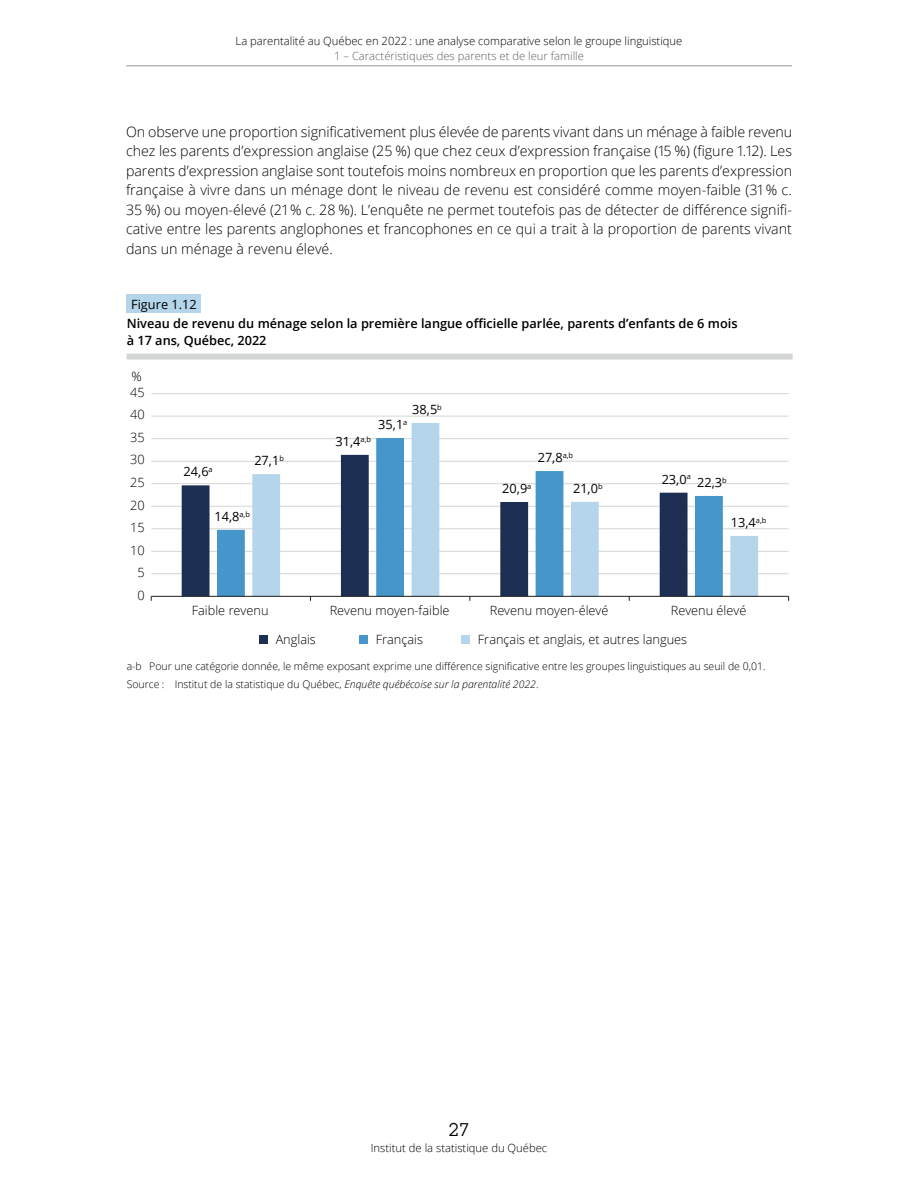
<style>
.page{position:relative;width:918px;height:1188px;background:#fff}
.page>*{position:absolute;margin:0;border:0;box-sizing:border-box;transform-origin:0 0}
.t1{font:18px "Lubalin Graph Std";color:#000}
.t2{font:300 14.25px/19.5px "Open Sans";color:#000;text-align:justify}
.t3{font:300 12.75px "Open Sans";color:#000}
.t4{font:600 12.75px/16.5px "Open Sans";color:#000}
.t5{font:12.75px "Open Sans";color:#000}
.t6{font:300 11.25px "Open Sans";color:#000}
.t7{font:300 11.25px "Open Sans";color:#5f6060}
.t8{font:300 10.5px/18px "Open Sans";color:#000}
.t9{font:7.5px "Open Sans";color:#000}
.s1{font-style:italic}
</style>
<div class="page">
<hr style="left:126px;top:66px;width:666px;height:1px;background:#969798">
<div style="left:127px;top:294px;width:74px;height:19px;background:#b5d5ea"></div>
<div style="left:127px;top:354px;width:666px;height:6px;background:#d4d5d5"></div>
<div style="left:259px;top:635px;width:9px;height:9px;background:#1c2e52"></div>
<div style="left:359px;top:635px;width:9px;height:9px;background:#4696cb"></div>
<div style="left:461px;top:635px;width:9px;height:9px;background:#b5d5ea"></div>
<hr style="left:151px;top:393px;width:638px;height:1px;background:#d4d5d5">
<hr style="left:151px;top:416px;width:638px;height:1px;background:#d4d5d5">
<hr style="left:151px;top:438px;width:638px;height:1px;background:#d4d5d5">
<hr style="left:151px;top:461px;width:638px;height:1px;background:#d4d5d5">
<hr style="left:151px;top:483px;width:638px;height:1px;background:#d4d5d5">
<hr style="left:151px;top:506px;width:638px;height:1px;background:#d4d5d5">
<hr style="left:151px;top:529px;width:638px;height:1px;background:#d4d5d5">
<hr style="left:151px;top:551px;width:638px;height:1px;background:#d4d5d5">
<hr style="left:151px;top:574px;width:638px;height:1px;background:#d4d5d5">
<svg style="left:182px;top:460px;width:35px;height:136px;fill:#1c2e52"></svg>
<svg style="left:217px;top:460px;width:35px;height:136px"></svg>
<svg style="left:252px;top:423px;width:506px;height:173px"></svg>
<hr style="left:151px;top:596px;width:638px;height:1px;background:#1d1d1b">
<p class="t6" style="left:236px;top:33px;width:448px">La parentalité au Québec en 2022 : une analyse comparative selon le groupe linguistique</p>
<p class="t7" style="left:334px;top:48px;width:251px">1 – Caractéristiques des parents et de leur famille</p>
<p class="t2" style="left:126px;top:122px;width:668px">On observe une proportion significativement plus élevée de parents vivant dans un ménage à faible revenu chez les parents d’expression anglaise (25 %) que chez ceux d’expression française (15 %) (figure 1.12). Les parents d’expression anglaise sont toutefois moins nombreux en proportion que les parents d’expression française à vivre dans un ménage dont le niveau de revenu est considéré comme moyen-faible (31 % c.<br>35 %) ou moyen-élevé (21 % c. 28 %). L’enquête ne permet toutefois pas de détecter de différence signifi&shy;cative entre les parents anglophones et francophones en ce qui a trait à la proportion de parents vivant dans un ménage à revenu élevé.</p>
<p class="t5" style="left:131px;top:295px;width:67px">Figure 1.12</p>
<p class="t4" style="left:127px;top:315px;width:612px">Niveau de revenu du ménage selon la première langue officielle parlée, parents d’enfants de 6 mois à 17 ans, Québec, 2022</p>
<p class="t3" style="left:132px;top:367px;width:12px">%</p>
<p class="t3" style="left:130px;top:384px;width:16px">45</p>
<p class="t3" style="left:130px;top:406px;width:16px">40</p>
<p class="t3" style="left:130px;top:429px;width:16px">35</p>
<p class="t3" style="left:130px;top:451px;width:16px">30</p>
<p class="t3" style="left:130px;top:474px;width:16px">25</p>
<p class="t3" style="left:130px;top:496px;width:16px">20</p>
<p class="t3" style="left:130px;top:519px;width:16px">15</p>
<p class="t3" style="left:130px;top:541px;width:16px">10</p>
<p class="t3" style="left:138px;top:564px;width:9px">5</p>
<p class="t3" style="left:138px;top:586px;width:9px">0</p>
<p class="t5" style="left:412px;top:401px;width:31px">38,5<sup>b</sup></p>
<p class="t5" style="left:184px;top:463px;width:31px">24,6<sup>a</sup></p>
<p class="t5" style="left:254px;top:452px;width:31px">27,1<sup>b</sup></p>
<p class="t5" style="left:215px;top:507px;width:37px">14,8<sup>a,b</sup></p>
<p class="t5" style="left:336px;top:432px;width:37px">31,4<sup>a,b</sup></p>
<p class="t5" style="left:378px;top:416px;width:31px">35,1<sup>a</sup></p>
<p class="t5" style="left:538px;top:449px;width:37px">27,8<sup>a,b</sup></p>
<p class="t5" style="left:502px;top:480px;width:31px">20,9<sup>a</sup></p>
<p class="t5" style="left:573px;top:480px;width:31px">21,0<sup>b</sup></p>
<p class="t5" style="left:662px;top:470px;width:27px">23,0</p>
<p class="t9" style="left:722px;top:475px;width:6px">b</p>
<p class="t9" style="left:687px;top:471px;width:6px">a</p>
<p class="t5" style="left:697px;top:474px;width:27px">22,3</p>
<p class="t5" style="left:731px;top:513px;width:37px">13,4<sup>a,b</sup></p>
<p class="t3" style="left:192px;top:601px;width:78px">Faible revenu</p>
<p class="t3" style="left:330px;top:601px;width:121px">Revenu moyen-faible</p>
<p class="t3" style="left:490px;top:601px;width:120px">Revenu moyen-élevé</p>
<p class="t3" style="left:671px;top:601px;width:77px">Revenu élevé</p>
<p class="t3" style="left:276px;top:631px;width:42px">Anglais</p>
<p class="t3" style="left:376px;top:631px;width:49px">Français</p>
<p class="t3" style="left:478px;top:631px;width:211px">Français et anglais, et autres langues</p>
<p class="t8" style="left:127px;top:657px;width:640px">a-b Pour une catégorie donnée, le même exposant exprime une différence significative entre les groupes linguistiques au seuil de 0,01.<br>Source : Institut de la statistique du Québec, <span class="s1">Enquête québécoise sur la parentalité 2022</span>.</p>
<p class="t1" style="left:449px;top:1118px;width:22px">27</p>
<p class="t6" style="left:371px;top:1140px;width:178px">Institut de la statistique du Québec</p>
</div>
